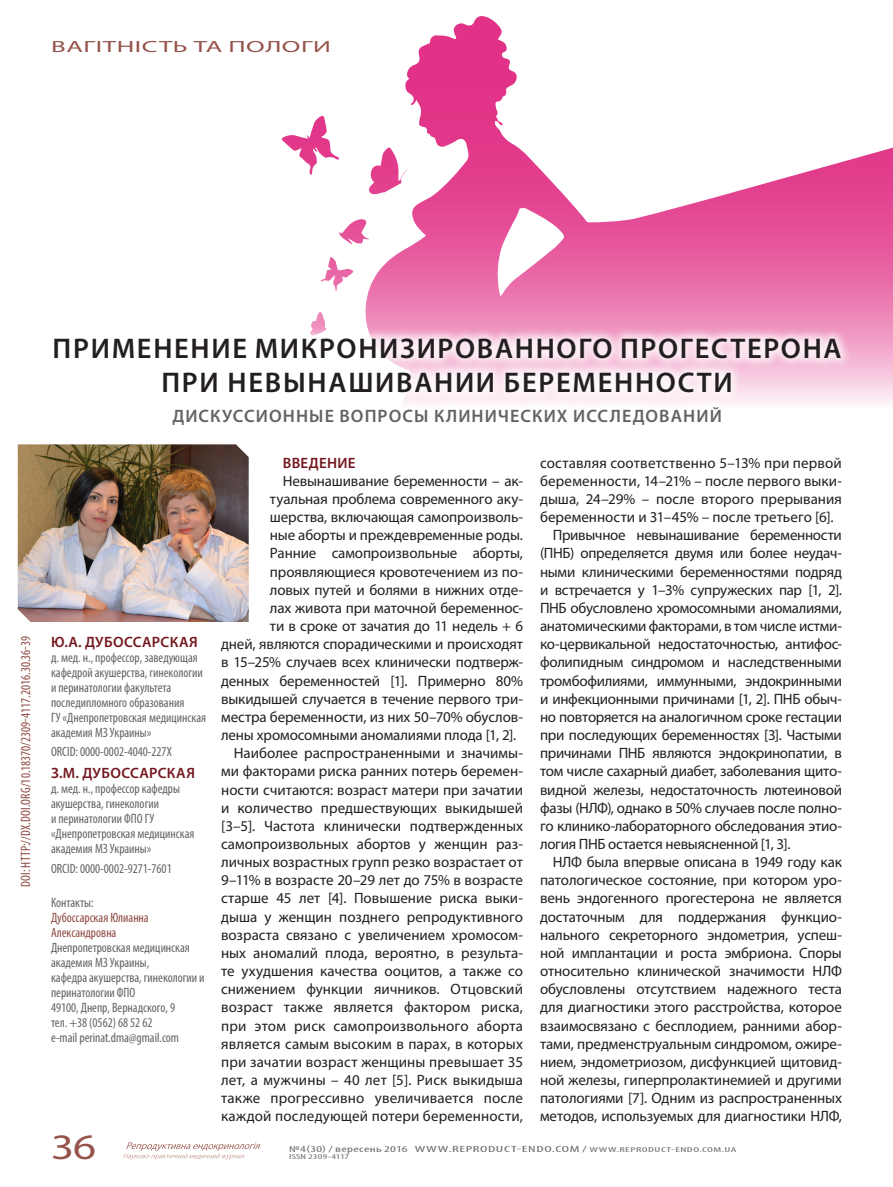
<style>
.page{position:relative;width:893px;height:1187px;background:#fff}
.page>*{position:absolute;margin:0;border:0;box-sizing:border-box;transform-origin:0 0}
.t1{font:35.85px "Myriad Pro";color:#95534b;scale:1.25 1}
.t2{font:600 28.5px/34.2px "Myriad Pro";letter-spacing:.06em;color:#231f20;text-align:center}
.t3{font:600 18px "Myriad Pro";letter-spacing:.06em;color:#636366}
.t4{font:16.2px "Myriad Pro";letter-spacing:.02em;color:#95534b;scale:1.67 1}
.t5{font:15px "Myriad Pro";letter-spacing:-.01em;color:#231f20}
.t6{font:15px "Myriad Pro";letter-spacing:.01em;color:#231f20}
.t7{font:600 15px "Myriad Pro";letter-spacing:.02em;color:#741820}
.t8{font:condensed 13.5px/15px "Myriad Pro";color:#636366}
.t9{font:condensed 13.5px/15px "Myriad Pro";color:#8f4a43}
.t10{font:condensed 9px "Myriad Pro";letter-spacing:.035em;color:#6c6d70;scale:1.67 1}
.t11{font:condensed 7.2px "Myriad Pro";letter-spacing:.01em;color:#6c6d70;scale:1.67 1}
.s1{font-size:7.2px}
</style>
<div class="page">
<svg style="left:123px;top:1142px;width:138px;height:17px"></svg>
<svg style="left:281px;top:115px;width:58px;height:60px"></svg>
<svg style="left:339px;top:219px;width:26px;height:25px"></svg>
<svg style="left:321px;top:257px;width:32px;height:34px"></svg>
<svg style="left:311px;top:312px;width:14px;height:14px"></svg>
<svg style="left:365px;top:16px;width:528px;height:389px"></svg>
<img style="left:18px;top:444px;width:231px;height:178px">
<div style="left:42px;top:326px;width:810px;height:111px;background:#fff;opacity:.81"></div>
<p class="t4" style="left:51px;top:36px;width:169px">ВАГІТНІСТЬ ТА ПОЛОГИ</p>
<p class="t9" style="left:18px;top:887px;width:253px;rotate:-90deg">DOI: HTTP://DX.DOI.ORG/10.18370/2309-4117.2016.30.36-39</p>
<h2 class="t2" style="left:53px;top:330px;width:791px">ПРИМЕНЕНИЕ МИКРОНИЗИРОВАННОГО ПРОГЕСТЕРОНА<br>ПРИ НЕВЫНАШИВАНИИ БЕРЕМЕННОСТИ</h2>
<p class="t3" style="left:172px;top:405px;width:551px">ДИСКУССИОННЫЕ ВОПРОСЫ КЛИНИЧЕСКИХ ИССЛЕДОВАНИЙ</p>
<p class="t7" style="left:51px;top:632px;width:148px">Ю.А. ДУБОССАРСКАЯ</p>
<p class="t8" style="left:51px;top:650px;width:157px">д. мед. н., профессор, заведующая кафедрой акушерства, гинекологии и перинатологии факультета последипломного образования<br>ГУ «Днепропетровская медицинская академия МЗ Украины»</p>
<p class="t8" style="left:51px;top:744px;width:122px">ORCID: 0000-0002-4040-227X</p>
<p class="t7" style="left:51px;top:763px;width:145px">З.М. ДУБОССАРСКАЯ</p>
<p class="t8" style="left:51px;top:781px;width:145px">д. мед. н., профессор кафедры акушерства, гинекологии<br>и перинатологии ФПО ГУ «Днепропетровская медицинская академия МЗ Украины»</p>
<p class="t8" style="left:51px;top:860px;width:122px">ORCID: 0000-0002-9271-7601</p>
<p class="t8" style="left:51px;top:894px;width:44px">Контакты:</p>
<p class="t9" style="left:51px;top:909px;width:99px">Дубоссарская Юлианна<br>Александровна</p>
<p class="t8" style="left:51px;top:939px;width:155px">Днепропетровская медицинская академия МЗ Украины,<br>кафедра акушерства, гинекологии и перинатологии ФПО<br>49100, Днепр, Вернадского, 9<br>тел. +38 (0562) 68 52 62<br>e-mail perinat.dma@gmail.com</p>
<p class="t7" style="left:283px;top:453px;width:74px">ВВЕДЕНИЕ</p>
<p class="t5" style="left:283px;top:471px;width:242px">Невынашивание беременности – ак-</p>
<p class="t5" style="left:270px;top:489px;width:255px">туальная проблема современного аку-</p>
<p class="t5" style="left:270px;top:508px;width:255px">шерства, включающая самопроизволь-</p>
<p class="t5" style="left:270px;top:526px;width:255px">ные аборты и преждевременные роды.</p>
<p class="t5" style="left:270px;top:544px;width:255px">Ранние самопроизвольные аборты,</p>
<p class="t5" style="left:270px;top:562px;width:255px">проявляющиеся кровотечением из по-</p>
<p class="t5" style="left:270px;top:580px;width:255px">ловых путей и болями в нижних отде-</p>
<p class="t5" style="left:270px;top:598px;width:255px">лах живота при маточной беременнос-</p>
<p class="t5" style="left:270px;top:616px;width:255px">ти в сроке от зачатия до 11 недель + 6</p>
<p class="t5" style="left:221px;top:635px;width:303px">дней, являются спорадическими и происходят</p>
<p class="t5" style="left:221px;top:653px;width:303px">в 15–25% случаев всех клинически подтверж-</p>
<p class="t5" style="left:221px;top:671px;width:303px">денных беременностей [1]. Примерно 80%</p>
<p class="t5" style="left:221px;top:689px;width:303px">выкидышей случается в течение первого три-</p>
<p class="t5" style="left:221px;top:707px;width:303px">местра беременности, из них 50–70% обуслов-</p>
<p class="t5" style="left:221px;top:725px;width:297px">лены хромосомными аномалиями плода [1, 2].</p>
<p class="t5" style="left:234px;top:743px;width:291px">Наиболее распространенными и значимы-</p>
<p class="t5" style="left:221px;top:762px;width:303px">ми факторами риска ранних потерь беремен-</p>
<p class="t5" style="left:221px;top:780px;width:303px">ности считаются: возраст матери при зачатии</p>
<p class="t5" style="left:221px;top:798px;width:303px">и количество предшествующих выкидышей</p>
<p class="t5" style="left:221px;top:816px;width:303px">[3–5]. Частота клинически подтвержденных</p>
<p class="t5" style="left:221px;top:834px;width:303px">самопроизвольных абортов у женщин раз-</p>
<p class="t5" style="left:221px;top:852px;width:303px">личных возрастных групп резко возрастает от</p>
<p class="t5" style="left:221px;top:871px;width:303px">9–11% в возрасте 20–29 лет до 75% в возрасте</p>
<p class="t5" style="left:221px;top:889px;width:303px">старше 45 лет [4]. Повышение риска выки-</p>
<p class="t5" style="left:221px;top:907px;width:303px">дыша у женщин позднего репродуктивного</p>
<p class="t5" style="left:221px;top:925px;width:303px">возраста связано с увеличением хромосом-</p>
<p class="t5" style="left:221px;top:943px;width:303px">ных аномалий плода, вероятно, в результа-</p>
<p class="t5" style="left:221px;top:961px;width:303px">те ухудшения качества ооцитов, а также со</p>
<p class="t5" style="left:221px;top:979px;width:303px">снижением функции яичников. Отцовский</p>
<p class="t6" style="left:221px;top:998px;width:303px">возраст также является фактором риска,</p>
<p class="t6" style="left:221px;top:1016px;width:303px">при этом риск самопроизвольного аборта</p>
<p class="t6" style="left:221px;top:1034px;width:303px">является самым высоким в парах, в которых</p>
<p class="t6" style="left:221px;top:1052px;width:303px">при зачатии возраст женщины превышает 35</p>
<p class="t6" style="left:221px;top:1070px;width:303px">лет, а мужчины – 40 лет [5]. Риск выкидыша</p>
<p class="t6" style="left:221px;top:1088px;width:303px">также прогрессивно увеличивается после</p>
<p class="t6" style="left:221px;top:1106px;width:303px">каждой последующей потери беременности,</p>
<p class="t6" style="left:540px;top:453px;width:303px">составляя соответственно 5–13% при первой</p>
<p class="t5" style="left:540px;top:471px;width:303px">беременности, 14–21% – после первого выки-</p>
<p class="t5" style="left:540px;top:489px;width:303px">дыша, 24–29% – после второго прерывания</p>
<p class="t5" style="left:540px;top:508px;width:295px">беременности и 31–45% – после третьего [6].</p>
<p class="t5" style="left:553px;top:526px;width:291px">Привычное невынашивание беременности</p>
<p class="t5" style="left:540px;top:544px;width:303px">(ПНБ) определяется двумя или более неудач-</p>
<p class="t5" style="left:540px;top:562px;width:303px">ными клиническими беременностями подряд</p>
<p class="t5" style="left:540px;top:580px;width:303px">и встречается у 1–3% супружеских пар [1, 2].</p>
<p class="t5" style="left:540px;top:598px;width:303px">ПНБ обусловлено хромосомными аномалиями,</p>
<p class="t5" style="left:540px;top:616px;width:303px">анатомическими факторами, в том числе истми-</p>
<p class="t5" style="left:540px;top:635px;width:303px">ко-цервикальной недостаточностью, антифос-</p>
<p class="t5" style="left:540px;top:653px;width:303px">фолипидным синдромом и наследственными</p>
<p class="t5" style="left:540px;top:671px;width:303px">тромбофилиями, иммунными, эндокринными</p>
<p class="t5" style="left:540px;top:689px;width:303px">и инфекционными причинами [1, 2]. ПНБ обыч-</p>
<p class="t5" style="left:540px;top:707px;width:303px">но повторяется на аналогичном сроке гестации</p>
<p class="t5" style="left:540px;top:725px;width:303px">при последующих беременностях [3]. Частыми</p>
<p class="t5" style="left:540px;top:743px;width:303px">причинами ПНБ являются эндокринопатии, в</p>
<p class="t5" style="left:540px;top:762px;width:303px">том числе сахарный диабет, заболевания щито-</p>
<p class="t5" style="left:540px;top:780px;width:303px">видной железы, недостаточность лютеиновой</p>
<p class="t5" style="left:540px;top:798px;width:303px">фазы (НЛФ), однако в 50% случаев после полно-</p>
<p class="t5" style="left:540px;top:816px;width:303px">го клинико-лабораторного обследования этио-</p>
<p class="t5" style="left:540px;top:834px;width:252px">логия ПНБ остается невыясненной [1, 3].</p>
<p class="t5" style="left:553px;top:852px;width:291px">НЛФ была впервые описана в 1949 году как</p>
<p class="t5" style="left:540px;top:871px;width:303px">патологическое состояние, при котором уро-</p>
<p class="t5" style="left:540px;top:889px;width:303px">вень эндогенного прогестерона не является</p>
<p class="t5" style="left:540px;top:907px;width:303px">достаточным для поддержания функцио-</p>
<p class="t5" style="left:540px;top:925px;width:303px">нального секреторного эндометрия, успеш-</p>
<p class="t5" style="left:540px;top:943px;width:303px">ной имплантации и роста эмбриона. Споры</p>
<p class="t5" style="left:540px;top:961px;width:303px">относительно клинической значимости НЛФ</p>
<p class="t5" style="left:540px;top:979px;width:303px">обусловлены отсутствием надежного теста</p>
<p class="t5" style="left:540px;top:998px;width:303px">для диагностики этого расстройства, которое</p>
<p class="t5" style="left:540px;top:1016px;width:303px">взаимосвязано с бесплодием, ранними абор-</p>
<p class="t5" style="left:540px;top:1034px;width:303px">тами, предменструальным синдромом, ожире-</p>
<p class="t5" style="left:540px;top:1052px;width:303px">нием, эндометриозом, дисфункцией щитовид-</p>
<p class="t5" style="left:540px;top:1070px;width:303px">ной железы, гиперпролактинемией и другими</p>
<p class="t5" style="left:540px;top:1088px;width:303px">патологиями [7]. Одним из распространенных</p>
<p class="t5" style="left:540px;top:1106px;width:303px">методов, используемых для диагностики НЛФ,</p>
<h1 class="t1" style="left:51px;top:1124px;width:38px">36</h1>
<p class="t10" style="left:289px;top:1142px;width:269px">№4(30) / вересень 2016 WWW.REPRODUCT-ENDO.COM / <span class="s1">WWW.REPRODUCT-ENDO.COM.UA</span></p>
<p class="t11" style="left:289px;top:1152px;width:37px">ISSN 2309-4117</p>
</div>
